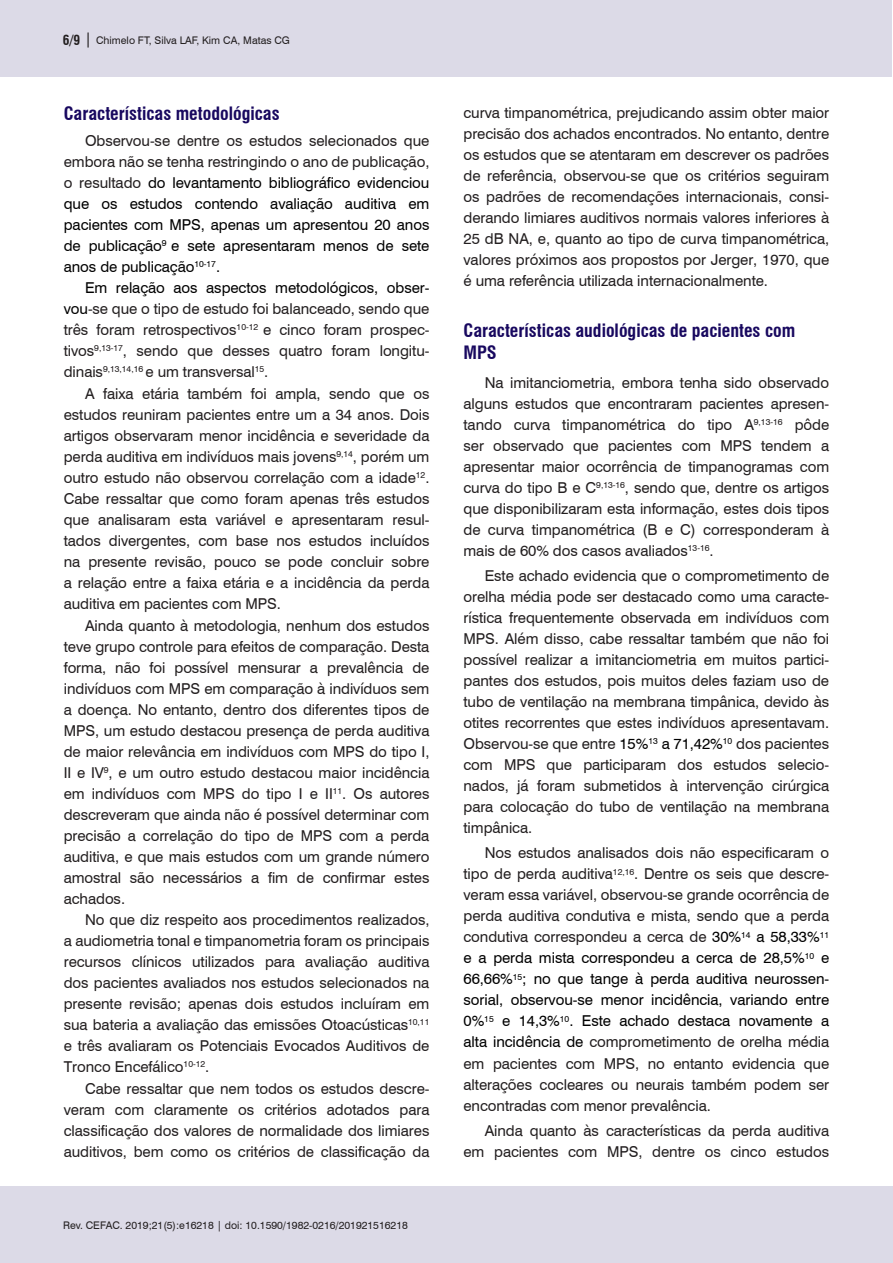
<style>
.page{position:relative;width:893px;height:1263px;background:#fff}
.page>*{position:absolute;margin:0;border:0;box-sizing:border-box;transform-origin:0 0}
.Nivel_2{font:700 condensed 18px/21.6px "Swiss 721 BT";color:#18085f}
.Corpo_do_texto{font:15px/21px "Swiss 721 BT";letter-spacing:-.005em;color:#231f20;text-align:justify}
.Corpo_do_texto-2{font:15px/21px "Swiss 721 BT";letter-spacing:-.005em;color:#000;text-align:justify}
.t1{font:10.5px "Swiss 721 BT";color:#231f20}
.s1{font-weight:700;font-stretch:condensed;font-size:13.5px}
.s2{font-size:15px}
.s3{color:#231f20}
.s4{color:#000}
</style>
<div class="page">
<div style="left:0;top:1186px;width:892px;height:77px;background:#dcdae7"></div>
<div style="left:0;top:0;width:892px;height:77px;background:#dcdae7"></div>
<p class="t1" style="left:63px;top:33px;width:229px"><span class="s1">6/9</span> <span class="s2">|</span> Chimelo FT, Silva LAF, Kim CA, Matas CG</p>
<p class="Nivel_2" style="left:64px;top:103px;width:217px">Características metodológicas</p>
<p class="Corpo_do_texto-2" style="left:64px;top:129px;width:367px;text-indent:21px"><span class="s3">Observou-se dentre os estudos selecionados que embora não se tenha restringindo o ano de publicação, o resultado</span> do levantamento bibliográfico evidenciou que os estudos contendo avaliação auditiva em pacientes com MPS, apenas um apresentou 20 anos de publicação<sup>9</sup> e sete apresentaram menos de sete anos de publicação<sup>10-17</sup>.</p>
<p class="Corpo_do_texto" style="left:64px;top:277px;width:367px;text-indent:21px"><span class="s4">Em relação aos aspectos metodológicos, obser&shy;vou</span>-se que o tipo de estudo foi balanceado, sendo que três foram retrospectivos<sup>10-12</sup> e cinco foram prospec&shy;tivos<sup>9,13-17</sup>, sendo que desses quatro foram longitu&shy;dinais<sup>9,13,14,16</sup> e um transversal<sup>15</sup>.</p>
<p class="Corpo_do_texto" style="left:64px;top:382px;width:367px;text-indent:21px">A faixa etária também foi ampla, sendo que os estudos reuniram pacientes entre um a 34 anos. Dois artigos observaram menor incidência e severidade da perda auditiva em indivíduos mais jovens<sup>9,14</sup>, porém um outro estudo não observou correlação com a idade<sup>12</sup>.<br>Cabe ressaltar que como foram apenas três estudos que analisaram esta variável e apresentaram resul&shy;tados divergentes, com base nos estudos incluídos na presente revisão, pouco se pode concluir sobre a relação entre a faixa etária e a incidência da perda auditiva em pacientes com MPS.</p>
<p class="Corpo_do_texto" style="left:64px;top:614px;width:367px;text-indent:21px">Ainda quanto à metodologia, nenhum dos estudos teve grupo controle para efeitos de comparação. Desta forma, não foi possível mensurar a prevalência de indivíduos com MPS em comparação à indivíduos sem a doença. No entanto, dentro dos diferentes tipos de MPS, um estudo destacou presença de perda auditiva de maior relevância em indivíduos com MPS do tipo I, II e IV<sup>9</sup>, e um outro estudo destacou maior incidência em indivíduos com MPS do tipo I e II<sup>11</sup>. Os autores descreveram que ainda não é possível determinar com precisão a correlação do tipo de MPS com a perda auditiva, e que mais estudos com um grande número amostral são necessários a fim de confirmar estes achados.</p>
<p class="Corpo_do_texto" style="left:64px;top:909px;width:367px;text-indent:21px">No que diz respeito aos procedimentos realizados, a audiometria tonal e timpanometria foram os principais recursos clínicos utilizados para avaliação auditiva dos pacientes avaliados nos estudos selecionados na presente revisão; apenas dois estudos incluíram em sua bateria a avaliação das emissões Otoacústicas<sup>10,11 </sup>e três avaliaram os Potenciais Evocados Auditivos de Tronco Encefálico<sup>10-12</sup>.</p>
<p class="Corpo_do_texto" style="left:64px;top:1077px;width:367px;text-indent:21px">Cabe ressaltar que nem todos os estudos descre&shy;veram com claramente os critérios adotados para classificação dos valores de normalidade dos limiares auditivos, bem como os critérios de classificação da</p>
<p class="t1" style="left:63px;top:1218px;width:346px">Rev. CEFAC. 2019;21(5):e16218 | doi: 10.1590/1982-0216/201921516218</p>
<p class="Corpo_do_texto" style="left:463px;top:101px;width:367px">curva timpanométrica, prejudicando assim obter maior precisão dos achados encontrados. No entanto, dentre os estudos que se atentaram em descrever os padrões de referência, observou-se que os critérios seguiram os padrões de recomendações internacionais, consi&shy;derando limiares auditivos normais valores inferiores à 25 dB NA, e, quanto ao tipo de curva timpanométrica, valores próximos aos propostos por Jerger, 1970, que é uma referência utilizada internacionalmente.</p>
<p class="Nivel_2" style="left:463px;top:320px;width:333px">Características audiológicas de pacientes com<br>MPS</p>
<p class="Corpo_do_texto" style="left:463px;top:372px;width:367px;text-indent:21px">Na imitanciometria, embora tenha sido observado alguns estudos que encontraram pacientes apresen&shy;tando curva timpanométrica do tipo A<sup>9,13-16</sup> pôde ser observado que pacientes com MPS tendem a apresentar maior ocorrência de timpanogramas com curva do tipo B e C<sup>9,13-16</sup>, sendo que, dentre os artigos que disponibilizaram esta informação, estes dois tipos de curva timpanométrica (B e C) corresponderam à mais de 60% dos casos avaliados<sup>13-16</sup>.</p>
<p class="Corpo_do_texto" style="left:463px;top:565px;width:367px;text-indent:21px">Este achado evidencia que o comprometimento de orelha média pode ser destacado como uma caracte&shy;rística frequentemente observada em indivíduos com MPS. Além disso, cabe ressaltar também que não foi possível realizar a imitanciometria em muitos partici&shy;pantes dos estudos, pois muitos deles faziam uso de tubo de ventilação na membrana timpânica, devido às otites recorrentes que estes indivíduos apresentavam.<br>Observou-se que entre <span class="s4">15%</span><sup>13</sup> <span class="s4">a 71,42%</span><sup>10</sup> dos pacientes com MPS que participaram dos estudos selecio&shy;nados, já foram submetidos à intervenção cirúrgica para colocação do tubo de ventilação na membrana timpânica.</p>
<p class="Corpo_do_texto" style="left:463px;top:842px;width:367px;text-indent:21px">Nos estudos analisados dois não especificaram o tipo de perda auditiva<sup>12,16</sup>. Dentre os seis que descre&shy;veram essa variável, observou-se grande ocorrência de perda auditiva condutiva e mista, sendo que a perda condutiva correspondeu a cerca de <span class="s4">30%</span><sup>14</sup> <span class="s4">a 58,33%</span><sup>11 </sup><span class="s4">e a perda mista correspondeu a cerca de 28,5%</span><sup>10</sup> <span class="s4">e 66,66%</span><sup>15</sup><span class="s4">; no que tange à perda auditiva neurossen&shy;sorial, observou-se menor incidência, variando entre 0%</span><sup>15</sup> <span class="s4">e 14,3%</span><sup>10</sup><span class="s4">. Este achado destaca novamente a alta incidência de</span> comprometimento de orelha média em pacientes com MPS, no entanto evidencia que alterações cocleares ou neurais também podem ser encontradas com menor prevalência.</p>
<p class="Corpo_do_texto" style="left:463px;top:1119px;width:367px;text-align:right">Ainda quanto às características da perda auditiva em pacientes com MPS, dentre os cinco estudos</p>
</div>
